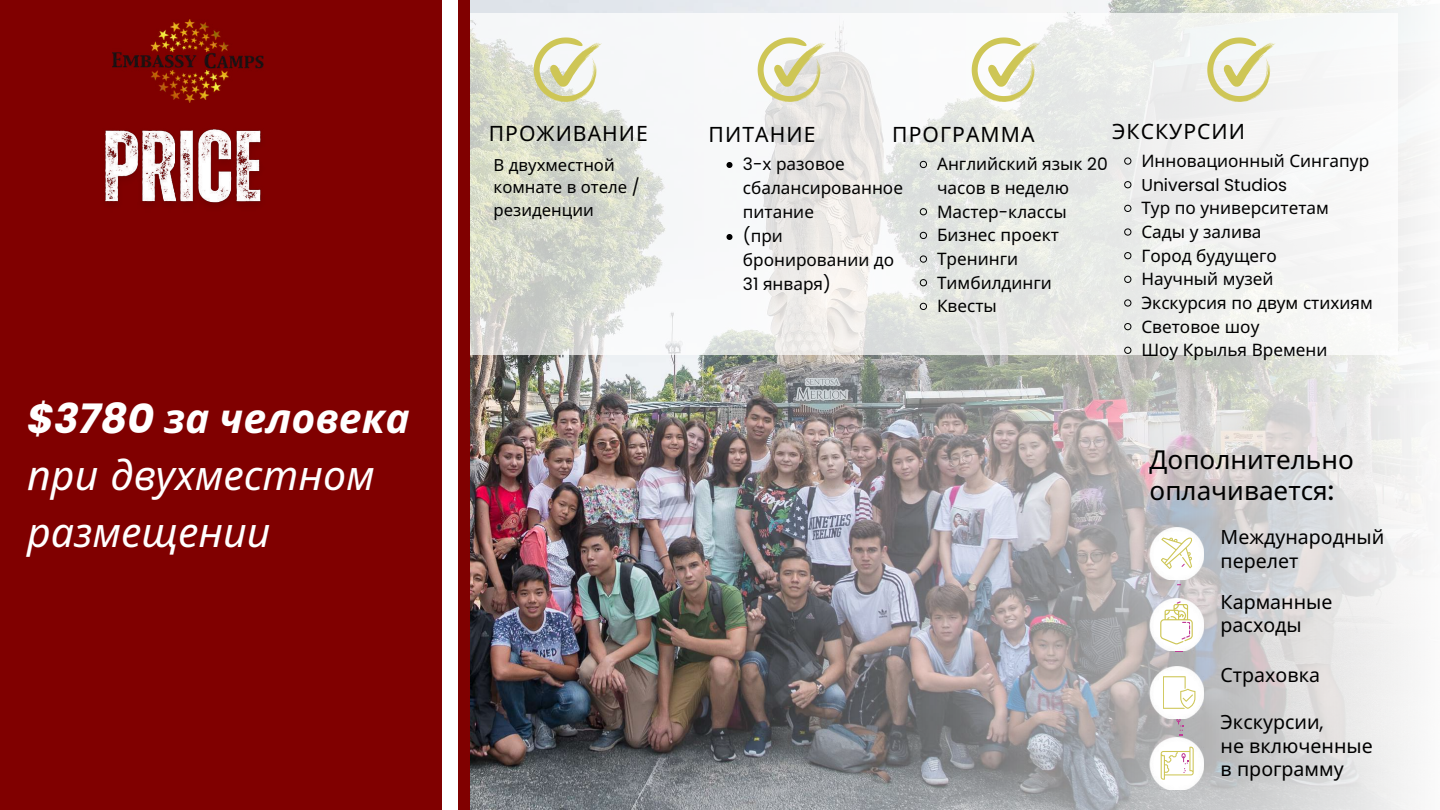
<style>
.page{position:relative;width:1440px;height:810px;background:#fff}
.page>*{position:absolute;margin:0;border:0;box-sizing:border-box;transform-origin:0 0}
.t1{font:italic 41px/57px "Noto Sans";color:#fff}
.t2{font:26.1px/30.8px "Noto Sans";color:#000}
.t3{font:21.1px "Noto Sans";letter-spacing:.05em;color:#000}
.t4{font:19.6px/23.2px "Noto Sans";color:#000}
.t5{font:17.2px/23.7px "Noto Sans";color:#000}
.t6{font:17.2px "Poppins";color:#000}
.t7{font:16.7px/23px "Noto Sans";color:#000}
.s1{font-family:"Poppins";font-weight:700}
.s2{font-weight:700}
.s3{font-family:"Poppins"}
.s4{font-family:"Poppins";font-weight:500}
</style>
<div class="page">
<img style="left:470px;top:0;width:132px;height:810px">
<div style="left:0;top:0;width:470px;height:810px;background:#800000"></div>
<div style="left:443px;top:0;width:15px;height:810px;background:#fff"></div>
<svg style="left:470px;top:14px;width:132px;height:341px;background:#d8dbd0"></svg>
<img style="left:602px;top:0;width:823px;height:810px">
<img style="left:112px;top:19px;width:152px;height:83px">
<svg style="left:534px;top:37px;width:68px;height:65px"></svg>
<img style="left:105px;top:129px;width:156px;height:76px">
<svg style="left:727px;top:162px;width:6px;height:6px"></svg>
<svg style="left:727px;top:234px;width:6px;height:6px"></svg>
<svg style="left:919px;top:161px;width:8px;height:7px"></svg>
<svg style="left:919px;top:208px;width:8px;height:8px"></svg>
<svg style="left:919px;top:231px;width:8px;height:8px"></svg>
<svg style="left:919px;top:255px;width:8px;height:8px"></svg>
<svg style="left:919px;top:279px;width:8px;height:8px"></svg>
<svg style="left:919px;top:302px;width:8px;height:8px"></svg>
<svg style="left:1124px;top:157px;width:8px;height:8px"></svg>
<svg style="left:1124px;top:181px;width:8px;height:8px"></svg>
<svg style="left:1124px;top:204px;width:8px;height:8px"></svg>
<svg style="left:1124px;top:228px;width:8px;height:8px"></svg>
<svg style="left:1124px;top:252px;width:8px;height:8px"></svg>
<svg style="left:1124px;top:275px;width:8px;height:8px"></svg>
<svg style="left:1124px;top:299px;width:8px;height:8px"></svg>
<svg style="left:1124px;top:323px;width:8px;height:8px"></svg>
<svg style="left:1124px;top:346px;width:8px;height:8px"></svg>
<svg style="left:758px;top:37px;width:68px;height:65px"></svg>
<svg style="left:972px;top:37px;width:68px;height:65px"></svg>
<svg style="left:1207px;top:37px;width:69px;height:65px"></svg>
<img style="left:1150px;top:737px;width:54px;height:53px">
<svg style="left:1161px;top:747px;width:33px;height:33px"></svg>
<svg style="left:1176px;top:719px;width:7px;height:17px"></svg>
<img style="left:1150px;top:666px;width:54px;height:53px">
<svg style="left:1163px;top:676px;width:32px;height:33px"></svg>
<img style="left:1150px;top:598px;width:54px;height:53px">
<svg style="left:1160px;top:601px;width:33px;height:51px"></svg>
<img style="left:1150px;top:527px;width:54px;height:53px">
<svg style="left:1161px;top:537px;width:31px;height:32px"></svg>
<h1 class="t1" style="left:27px;top:389px;width:384px"><span class="s1">$3780</span> <span class="s2">за человека </span>при двухместном размещении</h1>
<p class="t3" style="left:489px;top:118px;width:161px">ПРОЖИВАНИЕ</p>
<p class="t7" style="left:494px;top:153px;width:148px">В двухместной комнате в отеле <span class="s3">/ </span>резиденции</p>
<p class="t3" style="left:709px;top:119px;width:108px">ПИТАНИЕ</p>
<p class="t3" style="left:892px;top:119px;width:144px">ПРОГРАММА</p>
<p class="t3" style="left:1112px;top:116px;width:134px">ЭКСКУРСИИ</p>
<p class="t5" style="left:743px;top:152px;width:162px;line-height:24px"><span class="s3">3-</span>х разовое сбалансированное питание<br><span class="s3">(</span>при бронировании до<br><span class="s3">31</span> января<span class="s3">)</span></p>
<p class="t5" style="left:937px;top:152px;width:172px">Английский язык <span class="s3">20 </span>часов в неделю<br>Мастер<span class="s3">-</span>классы<br>Бизнес проект<br>Тренинги<br>Тимбилдинги<br>Квесты</p>
<p class="t5" style="left:1141px;top:148px;width:229px">Инновационный Сингапур</p>
<p class="t6" style="left:1141px;top:173px;width:147px">Universal Studios</p>
<p class="t5" style="left:1141px;top:196px;width:233px">Тур по университетам<br>Сады у залива<br>Город будущего<br>Научный музей<br>Экскурсия по двум стихиям<br>Световое шоу<br>Шоу Крылья Времени</p>
<h2 class="t2" style="left:1150px;top:444px;width:206px">Дополнительно оплачивается<span class="s4">:</span></h2>
<p class="t4" style="left:1221px;top:525px;width:165px">Международный перелет</p>
<p class="t4" style="left:1221px;top:589px;width:113px">Карманные расходы</p>
<p class="t4" style="left:1221px;top:663px;width:101px">Страховка</p>
<p class="t4" style="left:1221px;top:710px;width:154px">Экскурсии<span class="s3">,<br></span>не включенные в программу</p>
</div>
